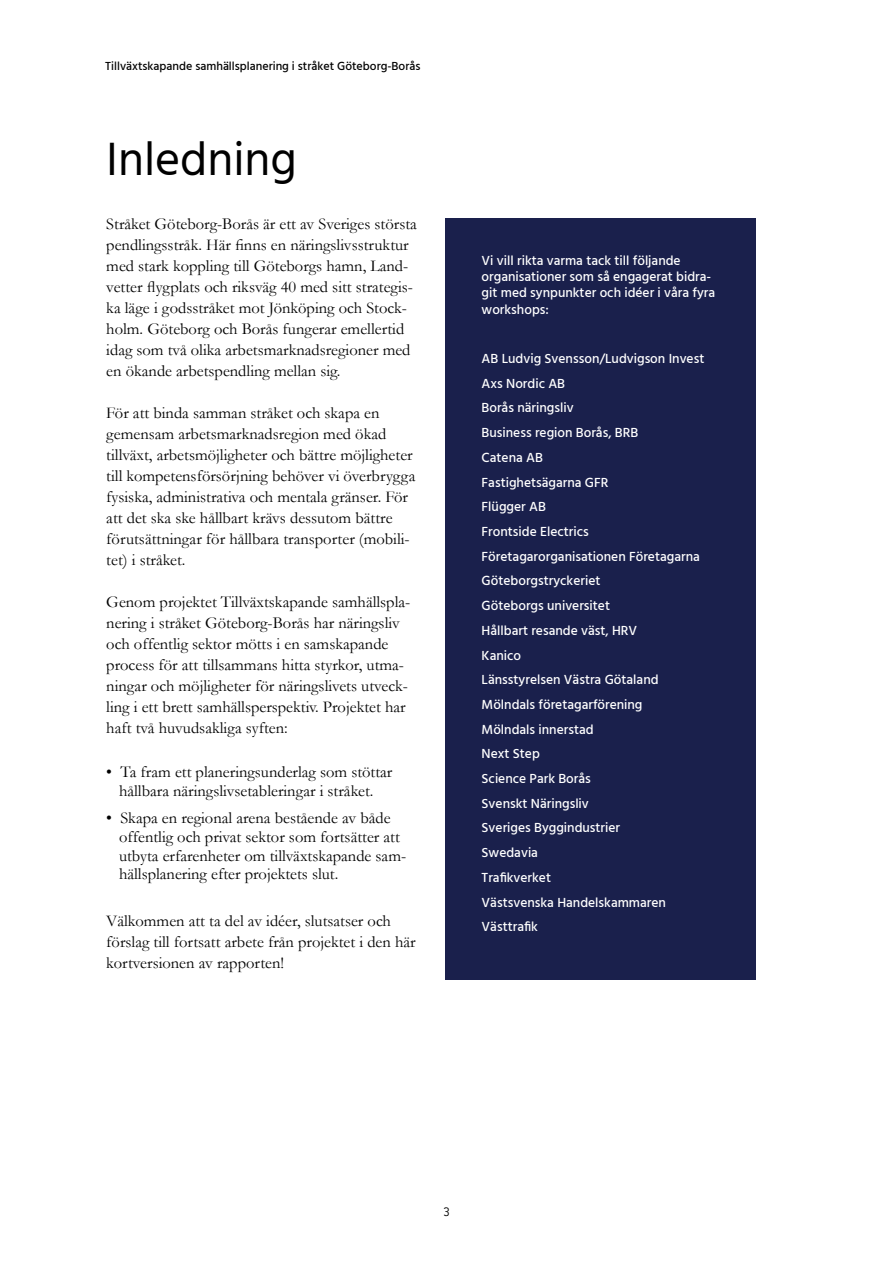
<style>
.page{position:relative;width:893px;height:1263px;background:#fff}
.page>*{position:absolute;margin:0;border:0;box-sizing:border-box;transform-origin:0 0}
.t1{font:48px "Hind Guntur";color:#000}
.t2{font:16.5px/21px "Garamond";color:#000}
.t3{font:500 13.5px/24.8px "Hind Guntur";color:#fff}
.t4{font:300 13.5px "Conduit ITC Pro";color:#000}
.t5{font:500 12px "Hind Guntur";color:#000}
</style>
<div class="page">
<div style="left:445px;top:218px;width:311px;height:761px;background:#1a204c"></div>
<p class="t5" style="left:105px;top:59px;width:317px">Tillväxtskapande samhällsplanering i stråket Göteborg-Borås</p>
<h1 class="t1" style="left:106px;top:130px;width:192px">Inledning</h1>
<p class="t2" style="left:106px;top:213px;width:312px">Stråket Göteborg-Borås är ett av Sveriges största pendlingsstråk. Här finns en näringslivsstruktur med stark koppling till Göteborgs hamn, Land&shy;vetter flygplats och riksväg 40 med sitt strategis&shy;ka läge i godsstråket mot Jönköping och Stock&shy;holm. Göteborg och Borås fungerar emellertid idag som två olika arbetsmarknadsregioner med en ökande arbetspendling mellan sig.</p>
<p class="t2" style="left:106px;top:402px;width:311px">För att binda samman stråket och skapa en gemensam arbetsmarknadsregion med ökad tillväxt, arbetsmöjligheter och bättre möjligheter till kompetensförsörjning behöver vi överbrygga fysiska, administrativa och mentala gränser. För att det ska ske hållbart krävs dessutom bättre förutsättningar för hållbara transporter (mobili&shy;tet) i stråket.</p>
<p class="t2" style="left:106px;top:591px;width:306px">Genom projektet Tillväxtskapande samhällspla&shy;nering i stråket Göteborg-Borås har näringsliv och offentlig sektor mötts i en samskapande process för att tillsammans hitta styrkor, utma&shy;ningar och möjligheter för näringslivets utveck&shy;ling i ett brett samhällsperspektiv. Projektet har haft två huvudsakliga syften:</p>
<p class="t2" style="left:106px;top:762px;width:288px;line-height:18.8px;text-align:center">• Ta fram ett planeringsunderlag som stöttar hållbara näringslivsetableringar i stråket.</p>
<p class="t2" style="left:119px;top:808px;width:289px;line-height:18.8px;text-indent:-13px">• Skapa en regional arena bestående av både offentlig och privat sektor som fortsätter att utbyta erfarenheter om tillväxtskapande sam&shy;hällsplanering efter projektets slut.</p>
<p class="t2" style="left:106px;top:909px;width:311px">Välkommen att ta del av idéer, slutsatser och förslag till fortsatt arbete från projektet i den här kortversionen av rapporten!</p>
<p class="t3" style="left:482px;top:252px;width:235px;line-height:16.2px">Vi vill rikta varma tack till följande organisationer som så engagerat bidra&shy;git med synpunkter och idéer i våra fyra workshops:</p>
<p class="t3" style="left:482px;top:346px;width:224px">AB Ludvig Svensson/Ludvigson Invest<br>Axs Nordic AB<br>Borås näringsliv<br>Business region Borås, BRB<br>Catena AB<br>Fastighetsägarna GFR<br>Flügger AB<br>Frontside Electrics<br>Företagarorganisationen Företagarna<br>Göteborgstryckeriet<br>Göteborgs universitet<br>Hållbart resande väst, HRV<br>Kanico<br>Länsstyrelsen Västra Götaland<br>Mölndals företagarförening<br>Mölndals innerstad<br>Next Step<br>Science Park Borås<br>Svenskt Näringsliv<br>Sveriges Byggindustrier<br>Swedavia<br>Trafikverket<br>Västsvenska Handelskammaren<br>Västtrafik</p>
<p class="t4" style="left:443px;top:1204px;width:8px">3</p>
</div>
